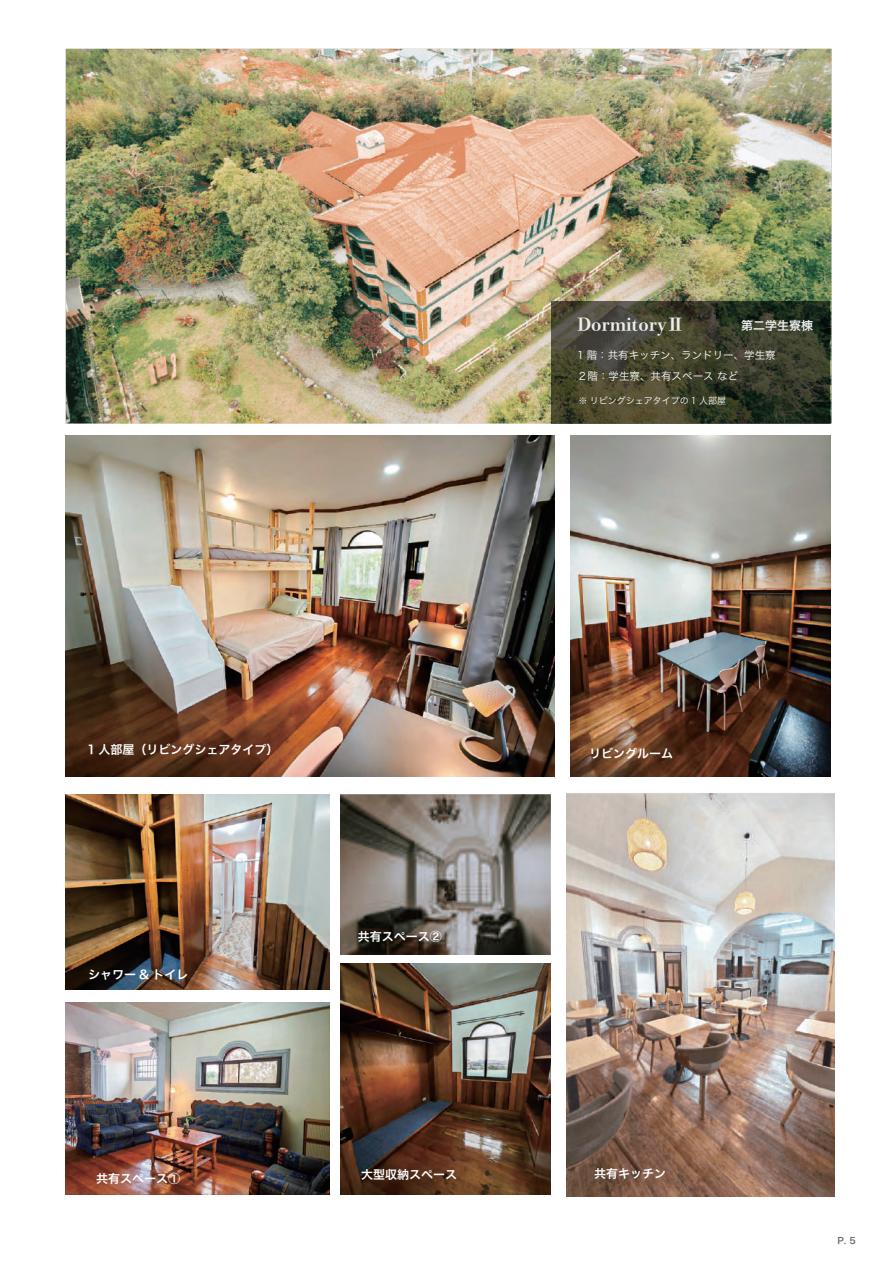
<style>
.page{position:relative;width:893px;height:1263px;background:#fff}
.page>*{position:absolute;margin:0;border:0;box-sizing:border-box;transform-origin:0 0}
.t1{font:800 18px "DNP Shuei N Shogo Min Std";color:#ededed}
.t2{font:12px "Hira Kaku Pro W6";color:#fff}
.t3{font:12px "Hira Kaku Pro W6";color:#ededed}
.t4{font:10.5px/21px "Hira Kaku Pro W3";color:#fff}
.t5{font:9px "Hira Kaku Pro W3";color:#fff}
.t6{font:9px "Hira Kaku Pro W6";color:#6b6b6b}
.s1{font-family:"Koz Go Pr 6 N"}
</style>
<div class="page">
<img style="left:66px;top:49px;width:765px;height:374px">
<svg style="left:551px;top:301px;width:279px;height:122px;background:#3c3e2c"></svg>
<img style="left:567px;top:793px;width:267px;height:403px">
<img style="left:341px;top:794px;width:210px;height:160px">
<img style="left:66px;top:436px;width:489px;height:340px">
<img style="left:571px;top:436px;width:259px;height:340px">
<img style="left:341px;top:964px;width:210px;height:230px">
<img style="left:66px;top:794px;width:264px;height:196px">
<img style="left:66px;top:1003px;width:264px;height:191px">
<h1 class="t1" style="left:577px;top:312px;width:109px">DormitoryⅡ</h1>
<p class="t3" style="left:741px;top:315px;width:73px">第二学生寮棟</p>
<p class="t4" style="left:577px;top:344px;width:200px">1 階：共有キッチン、ランドリー、学生寮<br>２階：学生寮、共有スペース など</p>
<p class="t5" style="left:579px;top:393px;width:149px"><span class="s1">※</span> リビングシェアタイプの 1 人部屋</p>
<p class="t2" style="left:87px;top:738px;width:193px">1 人部屋（リビングシェアタイプ）</p>
<p class="t2" style="left:589px;top:742px;width:85px">リビングルーム</p>
<p class="t2" style="left:88px;top:963px;width:102px">シャワー &amp; トイレ</p>
<p class="t2" style="left:96px;top:1167px;width:85px">共有スペース①</p>
<p class="t2" style="left:358px;top:925px;width:86px">共有スペース②</p>
<p class="t2" style="left:361px;top:1164px;width:97px">大型収納スペース</p>
<p class="t2" style="left:594px;top:1162px;width:73px">共有キッチン</p>
<p class="t6" style="left:837px;top:1233px;width:20px">P. 5</p>
</div>
